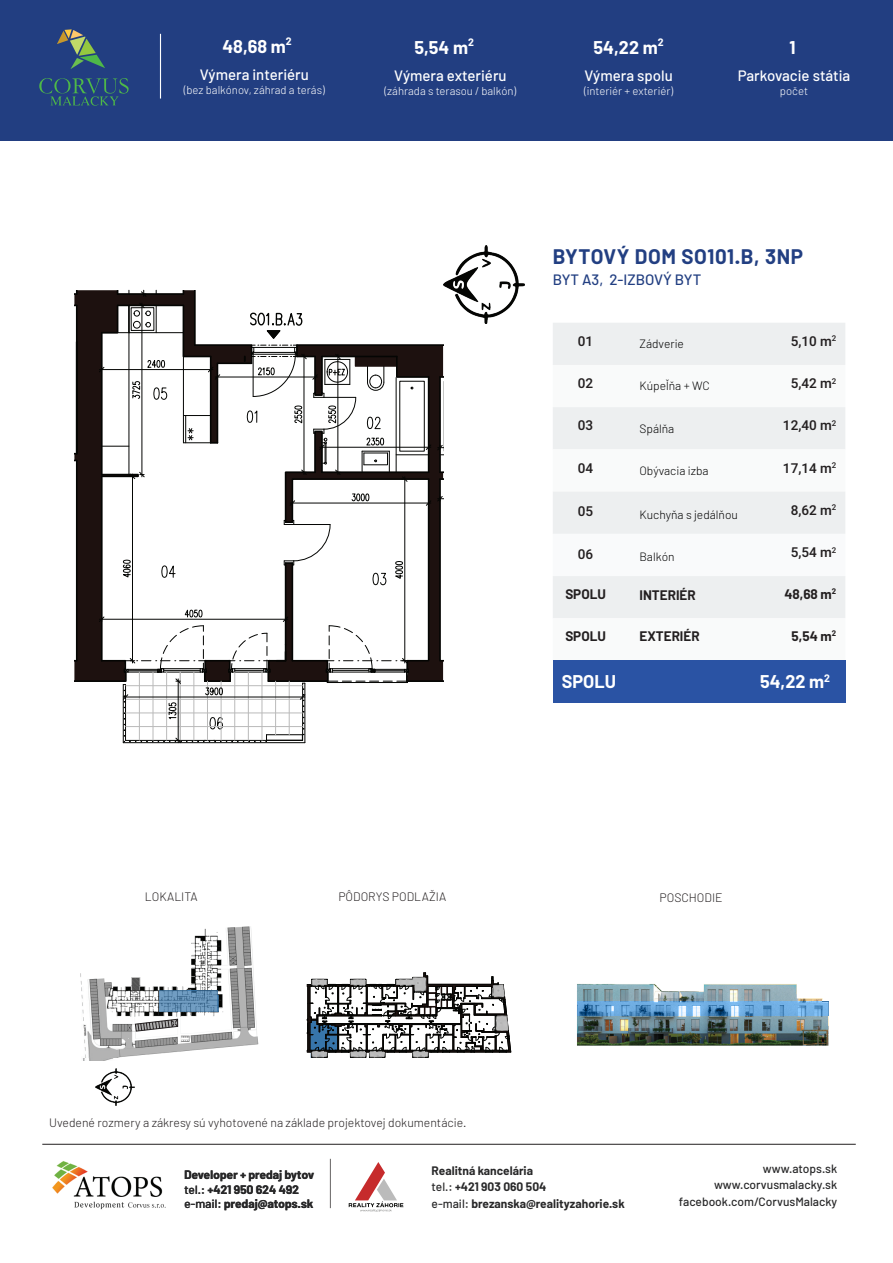
<style>
.page{position:relative;width:893px;height:1263px;background:#fff}
.page>*{position:absolute;margin:0;border:0;box-sizing:border-box;transform-origin:0 0}
.t1{font:700 20.55px "Barlow";letter-spacing:.03em;color:#223f82}
.t2{font:700 18px "Barlow";color:#fff}
.t3{font:500 15px "Barlow";color:#fff}
.t4{font:500 15px "Barlow";color:#223f82}
.t5{font:500 13.5px "Heebo";color:#231f20}
.t6{font:700 13.5px "Barlow";color:#231f20}
.t7{font:300 12.15px "Barlow";color:#231f20}
.t8{font:700 12px/16.5px "Barlow";color:#282829}
.t9{font:500 12px/16.5px "Barlow";color:#282829;text-align:right}
.t10{font:300 12px "Barlow";color:#000}
.t11{font:300 11.4px "Barlow";color:#fff}
.t12{font:700 10.5px "Barlow";color:#fff}
.s1{font-weight:500}
</style>
<div class="page">
<hr style="left:42px;top:1144px;width:814px;height:1px;background:#231f20">
<div style="left:0;top:0;width:893px;height:140px;background:#223e81"></div>
<hr style="left:160px;top:34px;width:1px;height:65px;background:#fff">
<img style="left:443px;top:246px;width:81px;height:77px">
<img style="left:95px;top:1068px;width:39px;height:38px">
<hr style="left:330px;top:1159px;width:1px;height:49px;background:#666464">
<svg style="left:349px;top:1162px;width:54px;height:50px"></svg>
<img style="left:74px;top:1201px;width:91px;height:9px">
<img style="left:577px;top:984px;width:251px;height:61px">
<svg style="left:577px;top:1001px;width:251px;height:15px;background:#68a3d5"></svg>
<svg style="left:306px;top:972px;width:205px;height:86px"></svg>
<img style="left:52px;top:1161px;width:111px;height:35px">
<svg style="left:39px;top:78px;width:90px;height:28px"></svg>
<svg style="left:57px;top:29px;width:48px;height:40px"></svg>
<img style="left:80px;top:926px;width:179px;height:134px">
<img style="left:119px;top:1059px;width:140px;height:1px">
<svg style="left:159px;top:991px;width:59px;height:21px"></svg>
<svg style="left:135px;top:1019px;width:43px;height:12px"></svg>
<svg style="left:218px;top:995px;width:1px;height:17px"></svg>
<svg style="left:553px;top:323px;width:292px;height:295px"></svg>
<div style="left:553px;top:660px;width:292px;height:43px;background:#2a53a4"></div>
<svg style="left:74px;top:290px;width:25px;height:390px;background:#2d2220"></svg>
<hr style="left:76px;top:460px;width:2px;height:201px;background:#040503">
<hr style="left:74px;top:680px;width:50px;height:2px;background:#040503">
<svg style="left:74px;top:290px;width:4px;height:5px"></svg>
<hr style="left:76px;top:305px;width:2px;height:149px;background:#040503">
<svg style="left:99px;top:290px;width:344px;height:453px"></svg>
<h2 class="t2" style="left:222px;top:35px;width:71px">48,68 m<sup>2</sup></h2>
<p class="t3" style="left:200px;top:66px;width:111px">Výmera interiéru</p>
<p class="t11" style="left:184px;top:83px;width:143px">(bez balkónov, záhrad a terás)</p>
<h2 class="t2" style="left:414px;top:36px;width:61px">5,54 m<sup>2</sup></h2>
<p class="t3" style="left:394px;top:66px;width:114px">Výmera exteriéru</p>
<p class="t11" style="left:385px;top:83px;width:133px">(záhrada s terasou / balkón)</p>
<p class="t12" style="left:658px;top:36px;width:7px">2</p>
<h2 class="t2" style="left:594px;top:36px;width:66px">54,22 m</h2>
<h2 class="t2" style="left:790px;top:36px;width:8px">1</h2>
<p class="t3" style="left:584px;top:66px;width:90px">Výmera spolu</p>
<p class="t11" style="left:584px;top:83px;width:91px">(interiér + exteriér)</p>
<p class="t3" style="left:738px;top:66px;width:114px">Parkovacie státia</p>
<p class="t11" style="left:780px;top:83px;width:30px">počet</p>
<h1 class="t1" style="left:553px;top:243px;width:252px">BYTOVÝ DOM SO101.B, 3NP</h1>
<p class="t4" style="left:553px;top:270px;width:150px">BYT A3, 2-IZBOVÝ BYT</p>
<p class="t5" style="left:578px;top:332px;width:17px">01</p>
<p class="t10" style="left:639px;top:336px;width:46px">Zádverie</p>
<p class="t5" style="left:791px;top:332px;width:47px">5,10 m<sup>2</sup></p>
<p class="t5" style="left:578px;top:374px;width:17px">02</p>
<p class="t10" style="left:639px;top:379px;width:72px">Kúpeľňa + WC</p>
<p class="t5" style="left:791px;top:374px;width:47px">5,42 m<sup>2</sup></p>
<p class="t5" style="left:578px;top:416px;width:17px">03</p>
<p class="t10" style="left:639px;top:421px;width:36px">Spálňa</p>
<p class="t5" style="left:783px;top:416px;width:55px">12,40 m<sup>2</sup></p>
<p class="t5" style="left:578px;top:458px;width:17px">04</p>
<p class="t10" style="left:639px;top:463px;width:71px">Obývacia izba</p>
<p class="t5" style="left:783px;top:458px;width:55px">17,14 m<sup>2</sup></p>
<p class="t5" style="left:578px;top:502px;width:17px">05</p>
<p class="t10" style="left:639px;top:507px;width:100px">Kuchyňa s jedálňou</p>
<p class="t5" style="left:791px;top:501px;width:47px">8,62 m<sup>2</sup></p>
<p class="t5" style="left:578px;top:544px;width:17px">06</p>
<p class="t10" style="left:639px;top:549px;width:37px">Balkón</p>
<p class="t5" style="left:791px;top:543px;width:47px">5,54 m<sup>2</sup></p>
<p class="t6" style="left:565px;top:585px;width:42px">SPOLU</p>
<p class="t6" style="left:639px;top:587px;width:58px">INTERIÉR</p>
<p class="t6" style="left:784px;top:585px;width:53px">48,68 m<sup>2</sup></p>
<p class="t6" style="left:565px;top:627px;width:42px">SPOLU</p>
<p class="t6" style="left:639px;top:627px;width:62px">EXTERIÉR</p>
<p class="t6" style="left:792px;top:627px;width:46px">5,54 m<sup>2</sup></p>
<h2 class="t2" style="left:562px;top:670px;width:56px">SPOLU</h2>
<h2 class="t2" style="left:760px;top:670px;width:72px">54,22 m<sup>2</sup></h2>
<p class="t7" style="left:145px;top:889px;width:54px">LOKALITA</p>
<p class="t7" style="left:338px;top:889px;width:109px">PÔDORYS PODLAŽIA</p>
<p class="t7" style="left:660px;top:890px;width:65px">POSCHODIE</p>
<p class="t7" style="left:49px;top:1115px;width:419px">Uvedené rozmery a zákresy sú vyhotovené na základe projektovej dokumentácie.</p>
<p class="t8" style="left:184px;top:1167px;width:131px;line-height:14.4px">Developer + predaj bytov <span class="s1">tel.:</span> +421 950 624 492 <span class="s1">e-mail:</span> predaj@atops.sk</p>
<p class="t8" style="left:432px;top:1162px;width:195px">Realitná kancelária<br><span class="s1">tel.:</span> +421 903 060 504<br><span class="s1">e-mail:</span> brezanska@realityzahorie.sk</p>
<p class="t9" style="left:679px;top:1160px;width:160px">www.atops.sk www.corvusmalacky.sk facebook.com/CorvusMalacky</p>
</div>
